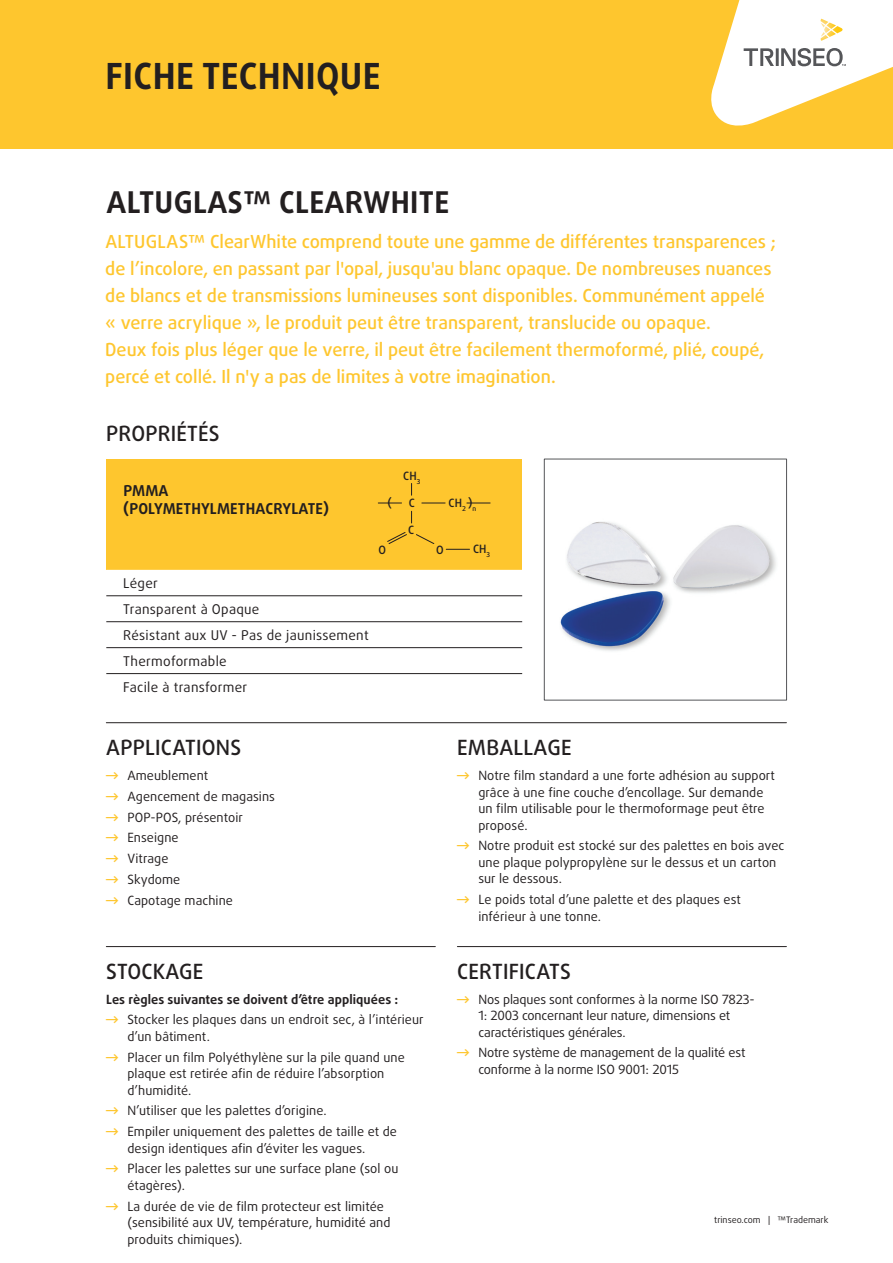
<style>
.page{position:relative;width:893px;height:1263px;background:#fff}
.page>*{position:absolute;margin:0;border:0;box-sizing:border-box;transform-origin:0 0}
.t1{font:700 36px "Daxline OT";letter-spacing:.01em;color:#231f20}
.t2{font:700 30px "Daxline OT";letter-spacing:.01em;color:#231f20}
.t3{font:500 21px "Daxline OT";letter-spacing:.01em;color:#231f20}
.t4{font:500 18px/27px "Daxline OT";color:#fec62e}
.t5{font:700 15px/18px "Daxline OT";letter-spacing:.01em;color:#231f20}
.t6{font:13.5px/26px "Daxline OT";letter-spacing:.02em;color:#231f20}
.t7{font:12.75px/16.5px "Daxline OT";letter-spacing:.005em;color:#231f20}
.t8{font:700 12.75px "Daxline OT";letter-spacing:.005em;color:#231f20}
.t9{font:500 11.55px "Daxline OT";color:#231f20}
.t10{font:9px "Daxline OT";color:#231f20}
.s1{font-weight:500;font-size:13.5px;color:#fec62e}
</style>
<div class="page">
<div style="left:0;top:0;width:893px;height:149px;background:#fec62e"></div>
<svg style="left:711px;top:0;width:182px;height:126px"></svg>
<hr style="left:106px;top:946px;width:329px;height:1px;background:#231f20">
<hr style="left:457px;top:946px;width:329px;height:1px;background:#231f20">
<div style="left:106px;top:459px;width:416px;height:111px;background:#fec62e"></div>
<svg style="left:106px;top:596px;width:416px;height:79px"></svg>
<hr style="left:106px;top:595px;width:416px;height:1px;background:#231f20">
<hr style="left:106px;top:621px;width:416px;height:1px;background:#231f20">
<hr style="left:106px;top:647px;width:416px;height:1px;background:#231f20">
<hr style="left:106px;top:673px;width:416px;height:1px;background:#231f20">
<svg style="left:411px;top:483px;width:1px;height:12px"></svg>
<svg style="left:411px;top:511px;width:1px;height:12px"></svg>
<svg style="left:378px;top:503px;width:24px;height:1px"></svg>
<svg style="left:422px;top:503px;width:23px;height:1px"></svg>
<svg style="left:446px;top:549px;width:24px;height:1px"></svg>
<svg style="left:467px;top:503px;width:23px;height:1px"></svg>
<svg style="left:416px;top:534px;width:19px;height:10px"></svg>
<svg style="left:387px;top:532px;width:20px;height:12px"></svg>
<hr style="left:106px;top:722px;width:680px;height:1px;background:#231f20">
<img style="left:560px;top:521px;width:216px;height:130px">
<div style="left:544px;top:459px;width:243px;height:241px;border:1px solid #555659"></div>
<h1 class="t1" style="left:105px;top:52px;width:277px">FICHE TECHNIQUE</h1>
<h2 class="t2" style="left:106px;top:182px;width:344px">ALTUGLAS™ CLEARWHITE</h2>
<p class="t4" style="left:105px;top:228px;width:672px">ALTUGLAS™ ClearWhite comprend toute une gamme de différentes transparences ; de l’incolore, en passant par l'opal, jusqu'au blanc opaque. De nombreuses nuances de blancs et de transmissions lumineuses sont disponibles. Communément appelé « verre acrylique », le produit peut être transparent, translucide ou opaque.<br>Deux fois plus léger que le verre, il peut être facilement thermoformé, plié, coupé, percé et collé. Il n'y a pas de limites à votre imagination.</p>
<h3 class="t3" style="left:106px;top:419px;width:115px">PROPRIÉTÉS</h3>
<p class="t5" style="left:123px;top:482px;width:207px">PMMA (POLYMETHYLMETHACRYLATE)</p>
<p class="t6" style="left:123px;top:570px;width:247px">Léger<br>Transparent à Opaque<br>Résistant aux UV - Pas de jaunissement<br>Thermoformable<br>Facile à transformer</p>
<p class="t9" style="left:403px;top:468px;width:19px">CH<sub>3</sub></p>
<p class="t9" style="left:387px;top:495px;width:6px">(</p>
<p class="t9" style="left:448px;top:495px;width:29px">CH<sub>2</sub> )<sub>n</sub></p>
<p class="t9" style="left:473px;top:541px;width:19px">CH<sub>3</sub></p>
<p class="t9" style="left:409px;top:495px;width:8px">C</p>
<p class="t9" style="left:408px;top:522px;width:8px">C</p>
<p class="t9" style="left:378px;top:542px;width:9px">O</p>
<p class="t9" style="left:436px;top:542px;width:9px">O</p>
<h3 class="t3" style="left:106px;top:734px;width:136px">APPLICATIONS</h3>
<p class="t7" style="left:106px;top:767px;width:104px"><span class="s1">→</span> Ameublement</p>
<p class="t7" style="left:106px;top:788px;width:170px"><span class="s1">→</span> Agencement de magasins</p>
<p class="t7" style="left:106px;top:809px;width:138px"><span class="s1">→</span> POP-POS, présentoir</p>
<p class="t7" style="left:106px;top:830px;width:74px"><span class="s1">→</span> Enseigne</p>
<p class="t7" style="left:106px;top:850px;width:64px"><span class="s1">→</span> Vitrage</p>
<p class="t7" style="left:106px;top:871px;width:76px"><span class="s1">→</span> Skydome</p>
<p class="t7" style="left:106px;top:892px;width:128px"><span class="s1">→</span> Capotage machine</p>
<h3 class="t3" style="left:457px;top:734px;width:116px">EMBALLAGE</h3>
<p class="t7" style="left:478px;top:767px;width:298px;text-indent:-21px"><span class="s1">→</span> Notre film standard a une forte adhésion au support grâce à une fine couche d’encollage. Sur demande un film utilisable pour le thermoformage peut être proposé.</p>
<p class="t7" style="left:478px;top:838px;width:307px;text-indent:-21px"><span class="s1">→</span> Notre produit est stocké sur des palettes en bois avec une plaque polypropylène sur le dessus et un carton sur le dessous.</p>
<p class="t7" style="left:478px;top:891px;width:264px;text-indent:-21px"><span class="s1">→</span> Le poids total d’une palette et des plaques est inférieur à une tonne.</p>
<h3 class="t3" style="left:106px;top:957px;width:99px">STOCKAGE</h3>
<p class="t8" style="left:106px;top:990px;width:294px">Les règles suivantes se doivent d’être appliquées :</p>
<p class="t7" style="left:127px;top:1012px;width:298px;text-indent:-21px"><span class="s1">→</span> Stocker les plaques dans un endroit sec, à l’intérieur d’un bâtiment.</p>
<p class="t7" style="left:127px;top:1049px;width:279px;text-indent:-21px"><span class="s1">→</span> Placer un film Polyéthylène sur la pile quand une plaque est retirée afin de réduire l’absorption d’humidité.</p>
<p class="t7" style="left:106px;top:1103px;width:222px"><span class="s1">→</span> N’utiliser que les palettes d’origine.</p>
<p class="t7" style="left:127px;top:1123px;width:271px;text-indent:-21px"><span class="s1">→</span> Empiler uniquement des palettes de taille et de design identiques afin d’éviter les vagues.</p>
<p class="t7" style="left:127px;top:1161px;width:272px;text-indent:-21px"><span class="s1">→</span> Placer les palettes sur une surface plane (sol ou étagères).</p>
<p class="t7" style="left:127px;top:1198px;width:265px;text-indent:-21px"><span class="s1">→</span> La durée de vie de film protecteur est limitée (sensibilité aux UV, température, humidité and produits chimiques).</p>
<h3 class="t3" style="left:457px;top:957px;width:115px">CERTIFICATS</h3>
<p class="t7" style="left:478px;top:991px;width:278px;text-indent:-21px"><span class="s1">→</span> Nos plaques sont conformes à la norme ISO 7823-<br>1: 2003 concernant leur nature, dimensions et caractéristiques générales.</p>
<p class="t7" style="left:478px;top:1045px;width:269px;text-indent:-21px"><span class="s1">→</span> Notre système de management de la qualité est conforme à la norme ISO 9001: 2015</p>
<p class="t10" style="left:714px;top:1214px;width:116px">trinseo.com | ™Trademark</p>
</div>
